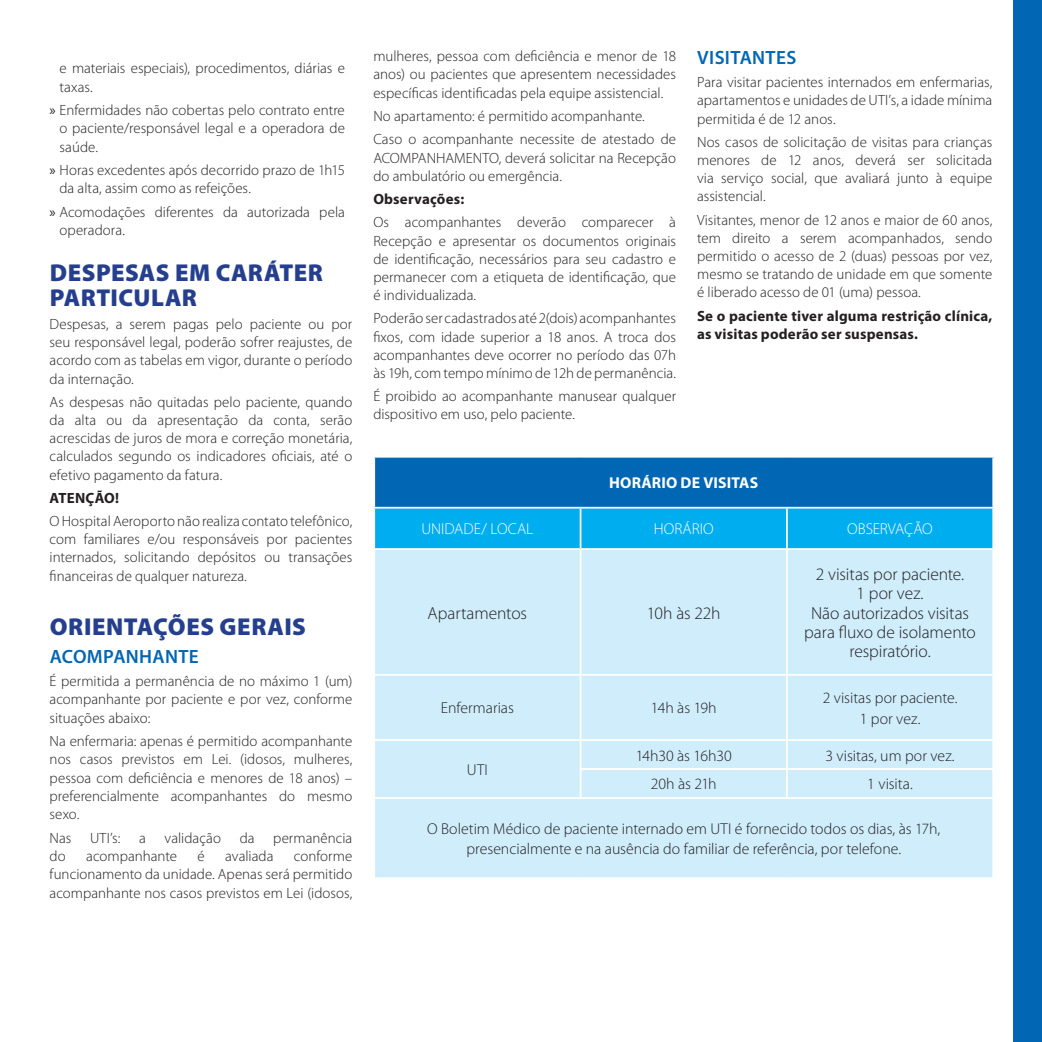
<style>
.page{position:relative;width:1042px;height:1042px;background:#fff}
.page>*{position:absolute;margin:0;border:0;box-sizing:border-box;transform-origin:0 0}
.t1{font:900 24.5px/24.5px "Myriad Pro";letter-spacing:.02em;color:#253f8e}
.t2{font:600 19.25px "Myriad Pro";letter-spacing:.015em;color:#0166b3}
.t3{font:300 17.5px/19.2px "Myriad Pro";letter-spacing:-.005em;color:#231f20;text-align:center}
.t4{font:300 15.75px/27.5px "Myriad Pro";color:#231f20;text-align:center}
.t5{font:300 15.75px "Myriad Pro";color:#fff}
.t6{font:700 15.75px "Myriad Pro";letter-spacing:.01em;color:#fff}
.t7{font:300 14.88px/18.2px "Myriad Pro";color:#231f20;text-align:justify}
.t8{font:700 14.88px/18.2px "Myriad Pro";letter-spacing:.01em;color:#231f20}
.s1{font-weight:400}
</style>
<div class="page">
<div style="left:1014px;top:0;width:28px;height:1042px;background:#0166b3"></div>
<div style="left:374px;top:457px;width:619px;height:51px;background:#0166b3"></div>
<div style="left:375px;top:508px;width:617px;height:40px;background:#00aeef"></div>
<div style="left:375px;top:550px;width:617px;height:327px;background:#cfedfb"></div>
<hr style="left:373px;top:456px;width:207px;height:2px;background:#fff">
<hr style="left:373px;top:458px;width:2px;height:49px;background:#fff">
<hr style="left:580px;top:456px;width:207px;height:2px;background:#fff">
<hr style="left:787px;top:456px;width:207px;height:2px;background:#fff">
<hr style="left:992px;top:458px;width:2px;height:49px;background:#fff">
<hr style="left:373px;top:507px;width:207px;height:1px;background:#fff">
<hr style="left:580px;top:507px;width:207px;height:1px;background:#fff">
<hr style="left:580px;top:508px;width:1px;height:40px;background:#fff">
<hr style="left:787px;top:507px;width:207px;height:1px;background:#fff">
<hr style="left:786px;top:508px;width:2px;height:40px;background:#fff">
<hr style="left:580px;top:550px;width:1px;height:124px;background:#fff">
<hr style="left:786px;top:550px;width:2px;height:124px;background:#fff">
<hr style="left:373px;top:674px;width:207px;height:2px;background:#fff">
<hr style="left:580px;top:674px;width:207px;height:2px;background:#fff">
<hr style="left:580px;top:676px;width:1px;height:63px;background:#fff">
<hr style="left:787px;top:674px;width:207px;height:2px;background:#fff">
<hr style="left:786px;top:676px;width:2px;height:63px;background:#fff">
<hr style="left:373px;top:739px;width:207px;height:2px;background:#fff">
<hr style="left:580px;top:739px;width:207px;height:2px;background:#fff">
<hr style="left:580px;top:741px;width:1px;height:56px;background:#fff">
<hr style="left:787px;top:739px;width:207px;height:2px;background:#fff">
<hr style="left:786px;top:741px;width:2px;height:56px;background:#fff">
<hr style="left:373px;top:797px;width:207px;height:2px;background:#fff">
<hr style="left:580px;top:797px;width:207px;height:2px;background:#fff">
<hr style="left:787px;top:797px;width:207px;height:2px;background:#fff">
<hr style="left:580px;top:768px;width:412px;height:2px;background:#fff">
<p class="t7" style="left:60px;top:59px;width:287px">e materiais especiais), procedimentos, diárias e taxas.</p>
<p class="t7" style="left:60px;top:101px;width:287px;text-indent:-10px"><span class="s1">»</span> Enfermidades não cobertas pelo contrato entre o paciente/responsável legal e a operadora de saúde.</p>
<p class="t7" style="left:60px;top:161px;width:287px;text-indent:-10px"><span class="s1">»</span> Horas excedentes após decorrido prazo de 1h15 da alta, assim como as refeições.</p>
<p class="t7" style="left:60px;top:203px;width:287px;text-indent:-10px"><span class="s1">»</span> Acomodações diferentes da autorizada pela operadora.</p>
<h1 class="t1" style="left:50px;top:261px;width:275px">DESPESAS EM CARÁTER<br>PARTICULAR</h1>
<p class="t7" style="left:50px;top:315px;width:304px">Despesas, a serem pagas pelo paciente ou por seu responsável legal, poderão sofrer reajustes, de acordo com as tabelas em vigor, durante o período da internação.</p>
<p class="t7" style="left:50px;top:393px;width:304px">As despesas não quitadas pelo paciente, quando da alta ou da apresentação da conta, serão acrescidas de juros de mora e correção monetária, calculados segundo os indicadores oficiais, até o efetivo pagamento da fatura.</p>
<p class="t8" style="left:50px;top:489px;width:71px">ATENÇÃO!</p>
<p class="t7" style="left:50px;top:512px;width:304px">O Hospital Aeroporto não realiza contato telefônico, com familiares e/ou responsáveis por pacientes internados, solicitando depósitos ou transações financeiras de qualquer natureza.</p>
<h1 class="t1" style="left:50px;top:614px;width:258px">ORIENTAÇÕES GERAIS</h1>
<p class="t2" style="left:50px;top:646px;width:150px">ACOMPANHANTE</p>
<p class="t7" style="left:50px;top:672px;width:304px">É permitida a permanência de no máximo 1 (um) acompanhante por paciente e por vez, conforme situações abaixo:</p>
<p class="t7" style="left:50px;top:732px;width:304px">Na enfermaria: apenas é permitido acompanhante nos casos previstos em Lei. (idosos, mulheres, pessoa com deficiência e menores de 18 anos) – preferencialmente acompanhantes do mesmo sexo.</p>
<p class="t7" style="left:50px;top:829px;width:23px">Nas</p>
<p class="t7" style="left:90px;top:829px;width:32px">UTI’s:</p>
<p class="t7" style="left:139px;top:829px;width:8px">a</p>
<p class="t7" style="left:165px;top:829px;width:58px">validação</p>
<p class="t7" style="left:240px;top:829px;width:16px">da</p>
<p class="t7" style="left:273px;top:829px;width:81px">permanência</p>
<p class="t7" style="left:50px;top:847px;width:18px">do</p>
<p class="t7" style="left:86px;top:847px;width:92px">acompanhante</p>
<p class="t7" style="left:198px;top:847px;width:9px">é</p>
<p class="t7" style="left:225px;top:847px;width:50px">avaliada</p>
<p class="t7" style="left:50px;top:847px;width:304px;text-indent:244px">conforme funcionamento da unidade. Apenas será permitido acompanhante nos casos previstos em Lei (idosos,</p>
<p class="t7" style="left:373px;top:47px;width:304px">mulheres, pessoa com deficiência e menor de 18 anos) ou pacientes que apresentem necessidades específicas identificadas pela equipe assistencial.</p>
<p class="t7" style="left:373px;top:104px;width:304px;line-height:23.3px">No apartamento: é permitido acompanhante.<br>Caso o acompanhante necessite de atestado de</p>
<p class="t7" style="left:373px;top:149px;width:304px">ACOMPANHAMENTO, deverá solicitar na Recepção do ambulatório ou emergência.</p>
<p class="t8" style="left:373px;top:190px;width:92px">Observações:</p>
<p class="t7" style="left:373px;top:213px;width:304px">Os acompanhantes deverão comparecer à Recepção e apresentar os documentos originais de identificação, necessários para seu cadastro e permanecer com a etiqueta de identificação, que é individualizada.</p>
<p class="t7" style="left:373px;top:309px;width:304px">Poderão ser cadastrados até 2(dois) acompanhantes fixos, com idade superior a 18 anos. A troca dos acompanhantes deve ocorrer no período das 07h às 19h, com tempo mínimo de 12h de permanência.</p>
<p class="t7" style="left:373px;top:387px;width:304px">É proibido ao acompanhante manusear qualquer dispositivo em uso, pelo paciente.</p>
<p class="t2" style="left:697px;top:47px;width:101px">VISITANTES</p>
<p class="t7" style="left:697px;top:73px;width:297px">Para visitar pacientes internados em enfermarias, apartamentos e unidades de UTI’s, a idade mínima permitida é de 12 anos.</p>
<p class="t7" style="left:697px;top:133px;width:297px">Nos casos de solicitação de visitas para crianças menores de 12 anos, deverá ser solicitada via serviço social, que avaliará junto à equipe assistencial.</p>
<p class="t7" style="left:697px;top:211px;width:297px">Visitantes, menor de 12 anos e maior de 60 anos, tem direito a serem acompanhados, sendo permitido o acesso de 2 (duas) pessoas por vez, mesmo se tratando de unidade em que somente é liberado acesso de 01 (uma) pessoa.</p>
<p class="t8" style="left:697px;top:307px;width:297px">Se o paciente tiver alguma restrição clínica, as visitas poderão ser suspensas.</p>
<p class="t6" style="left:609px;top:474px;width:151px">HORÁRIO DE VISITAS</p>
<p class="t5" style="left:421px;top:520px;width:113px">UNIDADE/ LOCAL</p>
<p class="t5" style="left:654px;top:520px;width:62px">HORÁRIO</p>
<p class="t5" style="left:847px;top:520px;width:87px">OBSERVAÇÃO</p>
<p class="t3" style="left:428px;top:603px;width:101px">Apartamentos</p>
<p class="t3" style="left:647px;top:603px;width:75px">10h às 22h</p>
<p class="t3" style="left:804px;top:565px;width:173px">2 visitas por paciente.<br>1 por vez.<br>Não autorizados visitas para fluxo de isolamento respiratório.</p>
<p class="t4" style="left:441px;top:694px;width:75px">Enfermarias</p>
<p class="t4" style="left:651px;top:694px;width:67px">14h às 19h</p>
<p class="t4" style="left:823px;top:688px;width:136px;line-height:20.5px">2 visitas por paciente.<br>1 por vez.</p>
<p class="t4" style="left:467px;top:756px;width:22px">UTI</p>
<p class="t4" style="left:636px;top:742px;width:98px">14h30 às 16h30<br>20h às 21h</p>
<p class="t4" style="left:825px;top:742px;width:131px">3 visitas, um por vez.<br>1 visita.</p>
<p class="t4" style="left:427px;top:820px;width:514px;line-height:19.2px">O Boletim Médico de paciente internado em UTI é fornecido todos os dias, às 17h, presencialmente e na ausência do familiar de referência, por telefone.</p>
</div>
